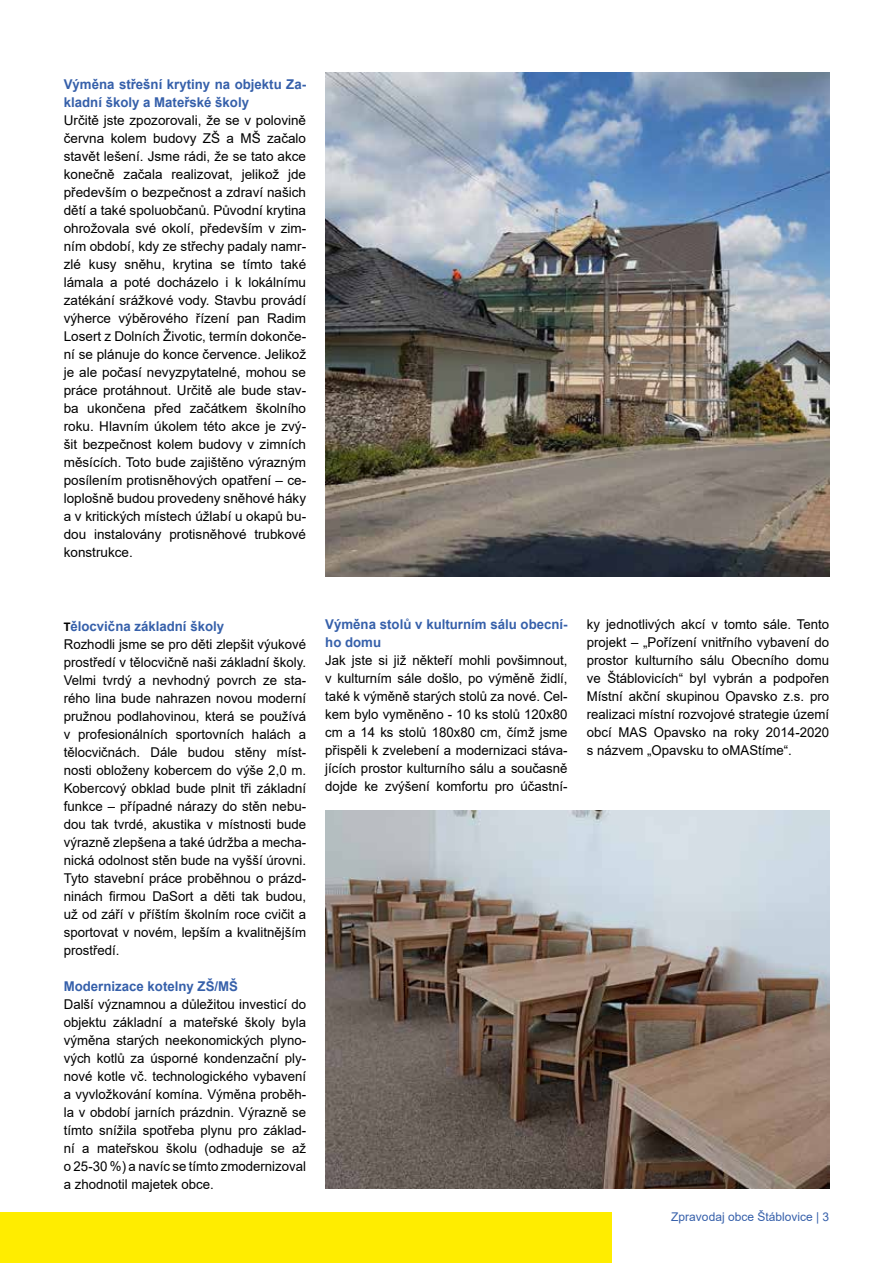
<style>
.page{position:relative;width:893px;height:1263px;background:#fff}
.page>*{position:absolute;margin:0;border:0;box-sizing:border-box;transform-origin:0 0}
.t1{font:13.5px/18px "Arial";color:#000;text-align:justify}
.t2{font:700 13.5px/18px "Arial";color:#3660aa}
.t3{font:12px "Arial";color:#3660aa}
.s1{font-family:"Calibri";font-weight:700}
.s2{font-weight:700;color:#3660aa}
</style>
<div class="page">
<div style="left:0;top:1212px;width:611px;height:51px;background:#ffed00"></div>
<img style="left:325px;top:72px;width:504px;height:504px">
<img style="left:325px;top:810px;width:504px;height:378px">
<p class="t2" style="left:64px;top:76px;width:244px">Výměna střešní krytiny na objektu Za&shy;kladní školy a Mateřské školy</p>
<p class="t1" style="left:64px;top:111px;width:244px">U rčitě jste zpozorovali, že se v polovině června kolem budovy ZŠ a MŠ začalo stavět lešení. Jsme rádi, že se tato akce konečně začala realizovat, jelikož jde především o bezpečnost a zdraví našich dětí a také spoluobčanů. Původní krytina ohrožovala své okolí, především v zim&shy;ním období, kdy ze střechy padaly namr&shy;zlé kusy sněhu, krytina se tímto také lámala a poté docházelo i k lokálnímu zatékání srážkové vody. Stavbu provádí výherce výběrového řízení pan Radim Losert z Dolních Životic, termín dokonče&shy;ní se plánuje do konce července. Jelikož je ale počasí nevyzpytatelné, mohou se práce protáhnout. U rčitě ale bude stav&shy;ba ukončena před začátkem školního roku. H lavním úkolem této akce je zvý&shy;šit bezpečnost kolem budovy v zimních měsících. Toto bude zajištěno výrazným posílením protisněhových opatření – ce&shy;loplošně budou provedeny sněhové háky a v kritických místech úžlabí u okapů bu&shy;dou instalovány protisněhové trubkové konstrukce.</p>
<p class="t1" style="left:64px;top:617px;width:244px;text-align:left"><span class="s1">T</span><span class="s2">ělocvična základní školy<br></span>Rozhodli jsme se pro děti zlepšit výukové prostředí v tělocvičně naši základní školy.<br>Velmi tvrdý a nevhodný povrch ze sta&shy;rého lina bude nahrazen novou moderní pružnou podlahovinou, která se používá v profesionálních sportovních halách a tělocvičnách. Dále budou stěny míst&shy;nosti obloženy kobercem do výše 2,0 m.<br>Kobercový obklad bude plnit tři základní funkce – případné nárazy do stěn nebu&shy;dou tak tvrdé, akustika v místnosti bude výrazně zlepšena a také údržba a mecha&shy;nická odolnost stěn bude na vyšší úrovni.<br>Tyto stavební práce proběhnou o prázd&shy;ninách firmou DaSort a děti tak budou, už od září v příštím školním roce cvičit a sportovat v novém, lepším a kvalitnějším prostředí.</p>
<p class="t2" style="left:64px;top:977px;width:176px">Modernizace kotelny ZŠ/MŠ</p>
<p class="t1" style="left:64px;top:995px;width:244px">Další významnou a důležitou investicí do objektu základní a mateřské školy byla výměna starých neekonomických plyno&shy;vých kotlů za úsporné kondenzační ply&shy;nové kotle vč. technologického vybavení a vyvložkování komína. Výměna proběh&shy;la v období jarních prázdnin. Výrazně se tímto snížila spotřeba plynu pro základ&shy;ní a mateřskou školu (odhaduje se až o 25-30 %) a navíc se tímto zmodernizoval a zhodnotil majetek obce.</p>
<p class="t2" style="left:325px;top:616px;width:244px">Výměna stolů v kulturním sálu obecní&shy;ho domu</p>
<p class="t1" style="left:325px;top:651px;width:244px">Jak jste si již někteří mohli povšimnout, v kulturním sále došlo, po výměně židlí, také k výměně starých stolů za nové. Cel&shy;kem bylo vyměněno - 10 ks stolů 120x80 cm a 14 ks stolů 180x80 cm, čímž jsme přispěli k zvelebení a modernizaci stáva&shy;jících prostor kulturního sálu a současně dojde ke zvýšení komfortu pro účastní-</p>
<p class="t1" style="left:587px;top:615px;width:244px">ky jednotlivých akcí v tomto sále. Tento projekt – „Pořízení vnitřního vybavení do prostor kulturního sálu Obecního domu ve Štáblovicích“ byl vybrán a podpořen Místní akční skupinou Opavsko z.s. pro realizaci místní rozvojové strategie území obcí MAS Opavsko na roky 2014-2020 s názvem „Opavsku to oMAStíme“.</p>
<p class="t3" style="left:671px;top:1209px;width:159px">Zpravodaj obce Štáblovice | 3</p>
</div>
